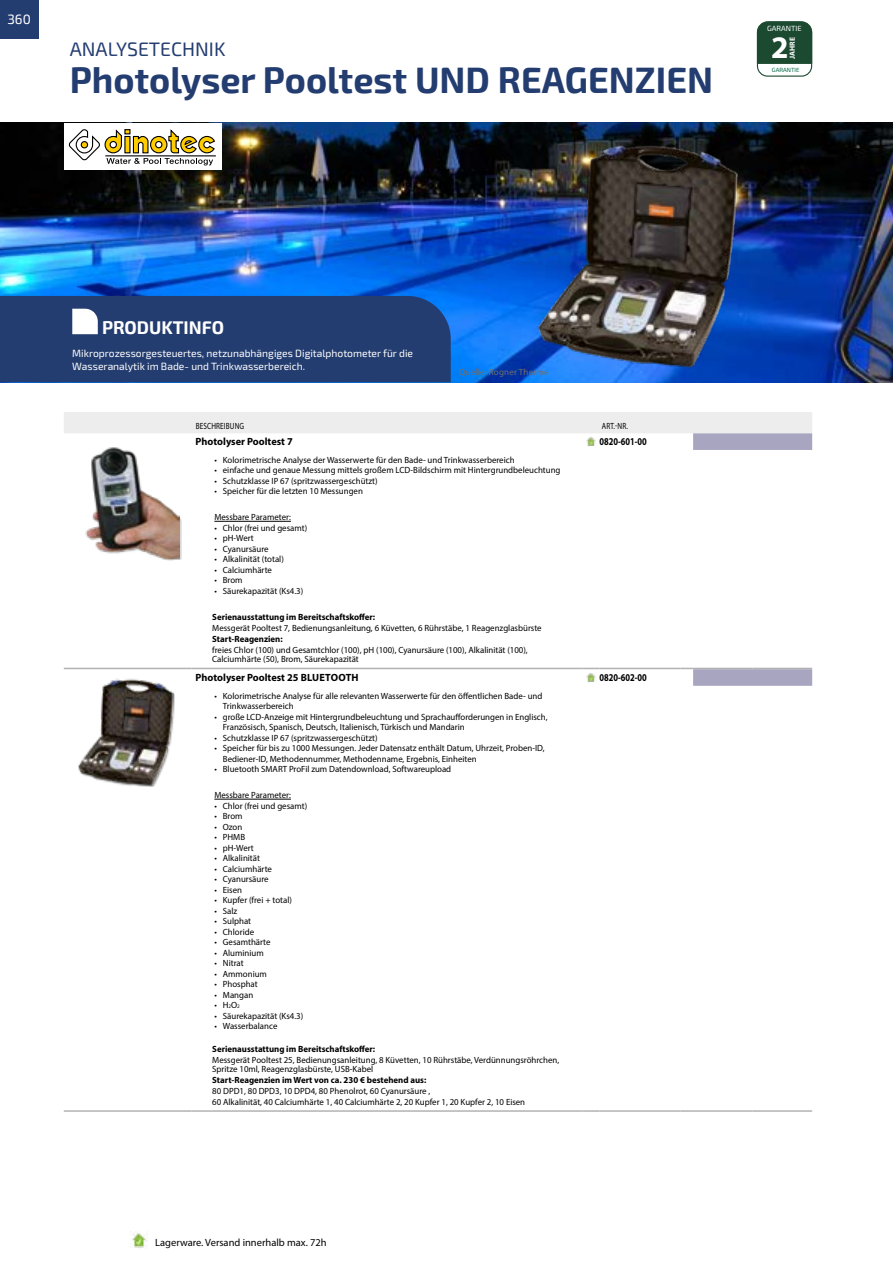
<style>
.page{position:relative;width:893px;height:1263px;background:#fff}
.page>*{position:absolute;margin:0;border:0;box-sizing:border-box;transform-origin:0 0}
.t1{font:700 36px "Exo 2";color:#243d70}
.t2{font:700 31.5px "Myriad Pro";color:#fff}
.t3{font:19.5px "Exo 2";color:#243d70}
.t4{font:700 18px "Exo 2";color:#fff}
.t5{font:13.5px "Exo 2";color:#fff}
.t6{font:10.5px/12.6px "Exo 2";color:#fff}
.t7{font:700 10.5px "Myriad Pro";color:#000}
.t8{font:10.5px "Myriad Pro";color:#000}
.t9{font:700 10.5px "Myriad Pro";color:#000;scale:.8 1}
.t10{font:9px/10.5px "Myriad Pro";color:#000}
.t11{font:700 9px "Myriad Pro";color:#000}
.t12{font:9px "Myriad Pro";letter-spacing:.02em;color:#706f6f}
.t13{font:9px "Myriad Pro";letter-spacing:.02em;color:#000;scale:.8 1}
.t14{font:9px "Myriad Pro";color:#000;scale:.8 1}
.t15{font:7.5px "Exo 2";color:#fff}
.t16{font:700 7.5px "Myriad Pro";letter-spacing:.02em;color:#fff}
.t17{font:6px "Exo 2";color:#006744}
.s1{font-size:5.25px}
</style>
<div class="page">
<img style="left:0;top:123px;width:893px;height:260px">
<div style="left:64px;top:123px;width:157px;height:47px;background:#fff"></div>
<svg style="left:68px;top:129px;width:148px;height:36px"></svg>
<hr style="left:105px;top:156px;width:111px;height:1px;background:#000">
<div style="left:0;top:296px;width:451px;height:86px;background:#243d70"></div>
<hr style="left:64px;top:668px;width:127px;height:1px;background:#b3b2b2">
<hr style="left:600px;top:668px;width:80px;height:1px;background:#b3b2b2">
<hr style="left:191px;top:668px;width:392px;height:1px;background:#b3b2b2">
<div style="left:87px;top:448px;width:95px;height:112px;background:#000;opacity:.18"></div>
<img style="left:85px;top:450px;width:95px;height:111px">
<svg style="left:64px;top:412px;width:748px;height:38px"></svg>
<hr style="left:214px;top:521px;width:77px;height:1px;background:#000">
<svg style="left:680px;top:668px;width:132px;height:18px;background:#b1afc6"></svg>
<hr style="left:64px;top:1110px;width:127px;height:2px;background:#b3b2b2">
<svg style="left:583px;top:1110px;width:17px;height:2px"></svg>
<hr style="left:600px;top:1110px;width:80px;height:2px;background:#b3b2b2">
<svg style="left:680px;top:1110px;width:13px;height:2px"></svg>
<hr style="left:693px;top:1110px;width:60px;height:2px;background:#b3b2b2">
<hr style="left:753px;top:1110px;width:59px;height:2px;background:#b3b2b2">
<hr style="left:191px;top:1110px;width:392px;height:2px;background:#b3b2b2">
<img style="left:78px;top:679px;width:97px;height:108px">
<svg style="left:583px;top:668px;width:17px;height:15px"></svg>
<hr style="left:214px;top:799px;width:77px;height:1px;background:#000">
<div style="left:757px;top:21px;width:55px;height:56px;border:1px solid #1b4a30;border-radius:10px"></div>
<svg style="left:756px;top:21px;width:57px;height:43px;background:#27533a"></svg>
<img style="left:530px;top:138px;width:224px;height:239px">
<div style="left:0;top:0;width:38px;height:38px;background:#243d70"></div>
<img style="left:132px;top:1233px;width:15px;height:15px">
<h3 class="t5" style="left:7px;top:11px;width:25px">360</h3>
<h3 class="t3" style="left:70px;top:38px;width:157px">ANALYSETECHNIK</h3>
<h1 class="t1" style="left:70px;top:59px;width:645px">Photolyser Pooltest UND REAGENZIEN</h1>
<p class="t15" style="left:767px;top:24px;width:36px">GARANTIE</p>
<h2 class="t2" style="left:771px;top:27px;width:19px">2</h2>
<p class="t16" style="left:787px;top:59px;width:24px;rotate:-90deg">JAHRE</p>
<p class="t17" style="left:772px;top:67px;width:29px">GARANTIE</p>
<h3 class="t4" style="left:76px;top:317px;width:149px"><sup>+</sup> PRODUKTINFO</h3>
<p class="t6" style="left:72px;top:347px;width:342px">Mikroprozessorgesteuertes, netzunabhängiges Digitalphotometer für die<br>Wasseranalytik im Bade- und Trinkwasserbereich.</p>
<p class="t12" style="left:459px;top:366px;width:91px">Quelle: Rogner Therme</p>
<p class="t13" style="left:196px;top:420px;width:62px">BESCHREIBUNG</p>
<p class="t14" style="left:602px;top:420px;width:34px">ART.-NR.</p>
<p class="t7" style="left:196px;top:435px;width:99px">Photolyser Pooltest 7</p>
<p class="t9" style="left:600px;top:435px;width:61px">0820-601-00</p>
<p class="t10" style="left:214px;top:454px;width:302px">• Kolorimetrische Analyse der Wasserwerte für den Bade- und Trinkwasserbereich</p>
<p class="t10" style="left:214px;top:465px;width:348px">• einfache und genaue Messung mittels großem LCD-Bildschirm mit Hintergrundbeleuchtung</p>
<p class="t10" style="left:214px;top:475px;width:165px">• Schutzklasse IP 67 (spritzwassergeschützt)</p>
<p class="t10" style="left:214px;top:486px;width:150px">• Speicher für die letzten 10 Messungen</p>
<p class="t10" style="left:214px;top:512px;width:78px">Messbare Parameter:</p>
<p class="t10" style="left:214px;top:522px;width:94px">• Chlor (frei und gesamt)</p>
<p class="t10" style="left:214px;top:533px;width:41px">• pH-Wert</p>
<p class="t10" style="left:214px;top:543px;width:56px">• Cyanursäure</p>
<p class="t10" style="left:214px;top:554px;width:71px">• Alkalinität (total)</p>
<p class="t10" style="left:214px;top:564px;width:59px">• Calciumhärte</p>
<p class="t10" style="left:214px;top:575px;width:30px">• Brom</p>
<p class="t10" style="left:214px;top:585px;width:90px">• Säurekapazität (Ks4.3)</p>
<p class="t11" style="left:212px;top:611px;width:164px">Serienausstattung im Bereitschaftskoffer:</p>
<p class="t10" style="left:212px;top:623px;width:331px">Messgerät Pooltest 7, Bedienungsanleitung, 6 Küvetten, 6 Rührstäbe, 1 Reagenzglasbürste</p>
<p class="t11" style="left:212px;top:633px;width:72px">Start-Reagenzien:</p>
<p class="t10" style="left:212px;top:646px;width:317px;line-height:9px">freies Chlor (100) und Gesamtchlor (100), pH (100), Cyanursäure (100), Alkalinität (100),<br>Calciumhärte (50), Brom, Säurekapazität</p>
<p class="t7" style="left:196px;top:671px;width:164px">Photolyser Pooltest 25 BLUETOOTH</p>
<p class="t9" style="left:600px;top:671px;width:61px">0820-602-00</p>
<p class="t10" style="left:223px;top:690px;width:321px;text-indent:-9px">• Kolorimetrische Analyse für alle relevanten Wasserwerte für den öffentlichen Bade- und<br>Trinkwasserbereich</p>
<p class="t10" style="left:223px;top:711px;width:326px;text-indent:-9px">• große LCD-Anzeige mit Hintergrundbeleuchtung und Sprachaufforderungen in Englisch,<br>Französisch, Spanisch, Deutsch, Italienisch, Türkisch und Mandarin</p>
<p class="t10" style="left:214px;top:732px;width:165px">• Schutzklasse IP 67 (spritzwassergeschützt)</p>
<p class="t10" style="left:223px;top:743px;width:323px;text-indent:-9px">• Speicher für bis zu 1000 Messungen. Jeder Datensatz enthält Datum, Uhrzeit, Proben-ID,<br>Bediener-ID, Methodennummer, Methodenname, Ergebnis, Einheiten</p>
<p class="t10" style="left:214px;top:764px;width:238px">• Bluetooth SMART ProFil zum Datendownload, Softwareupload</p>
<p class="t10" style="left:214px;top:790px;width:78px">Messbare Parameter:</p>
<p class="t10" style="left:214px;top:800px;width:94px">• Chlor (frei und gesamt)</p>
<p class="t10" style="left:214px;top:811px;width:30px">• Brom</p>
<p class="t10" style="left:214px;top:821px;width:30px">• Ozon</p>
<p class="t10" style="left:214px;top:832px;width:32px">• PHMB</p>
<p class="t10" style="left:214px;top:842px;width:41px">• pH-Wert</p>
<p class="t10" style="left:214px;top:853px;width:47px">• Alkalinität</p>
<p class="t10" style="left:214px;top:863px;width:59px">• Calciumhärte</p>
<p class="t10" style="left:214px;top:874px;width:56px">• Cyanursäure</p>
<p class="t10" style="left:214px;top:884px;width:29px">• Eisen</p>
<p class="t10" style="left:214px;top:895px;width:79px">• Kupfer (frei + total)</p>
<p class="t10" style="left:214px;top:905px;width:24px">• Salz</p>
<p class="t10" style="left:214px;top:916px;width:38px">• Sulphat</p>
<p class="t10" style="left:214px;top:926px;width:41px">• Chloride</p>
<p class="t10" style="left:214px;top:937px;width:58px">• Gesamthärte</p>
<p class="t10" style="left:214px;top:947px;width:51px">• Aluminium</p>
<p class="t10" style="left:214px;top:958px;width:31px">• Nitrat</p>
<p class="t10" style="left:214px;top:968px;width:54px">• Ammonium</p>
<p class="t10" style="left:214px;top:979px;width:45px">• Phosphat</p>
<p class="t10" style="left:214px;top:989px;width:40px">• Mangan</p>
<p class="t10" style="left:214px;top:1000px;width:27px">• H<span class="s1">2</span>O<span class="s1">2</span></p>
<p class="t10" style="left:214px;top:1010px;width:90px">• Säurekapazität (Ks4.3)</p>
<p class="t10" style="left:214px;top:1021px;width:65px">• Wasserbalance</p>
<p class="t11" style="left:212px;top:1042px;width:164px">Serienausstattung im Bereitschaftskoffer:</p>
<p class="t10" style="left:212px;top:1055px;width:348px;line-height:9px">Messgerät Pooltest 25, Bedienungsanleitung, 8 Küvetten, 10 Rührstäbe, Verdünnungsröhrchen,<br>Spritze 10ml, Reagenzglasbürste, USB-Kabel</p>
<p class="t11" style="left:212px;top:1074px;width:216px">Start-Reagenzien im Wert von ca. 230 € bestehend aus:</p>
<p class="t10" style="left:212px;top:1085px;width:314px;line-height:11.1px">80 DPD1, 80 DPD3, 10 DPD4, 80 Phenolrot, 60 Cyanursäure ,<br>60 Alkalinität, 40 Calciumhärte 1, 40 Calciumhärte 2, 20 Kupfer 1, 20 Kupfer 2, 10 Eisen</p>
<p class="t8" style="left:155px;top:1236px;width:173px">Lagerware. Versand innerhalb max. 72h</p>
</div>
